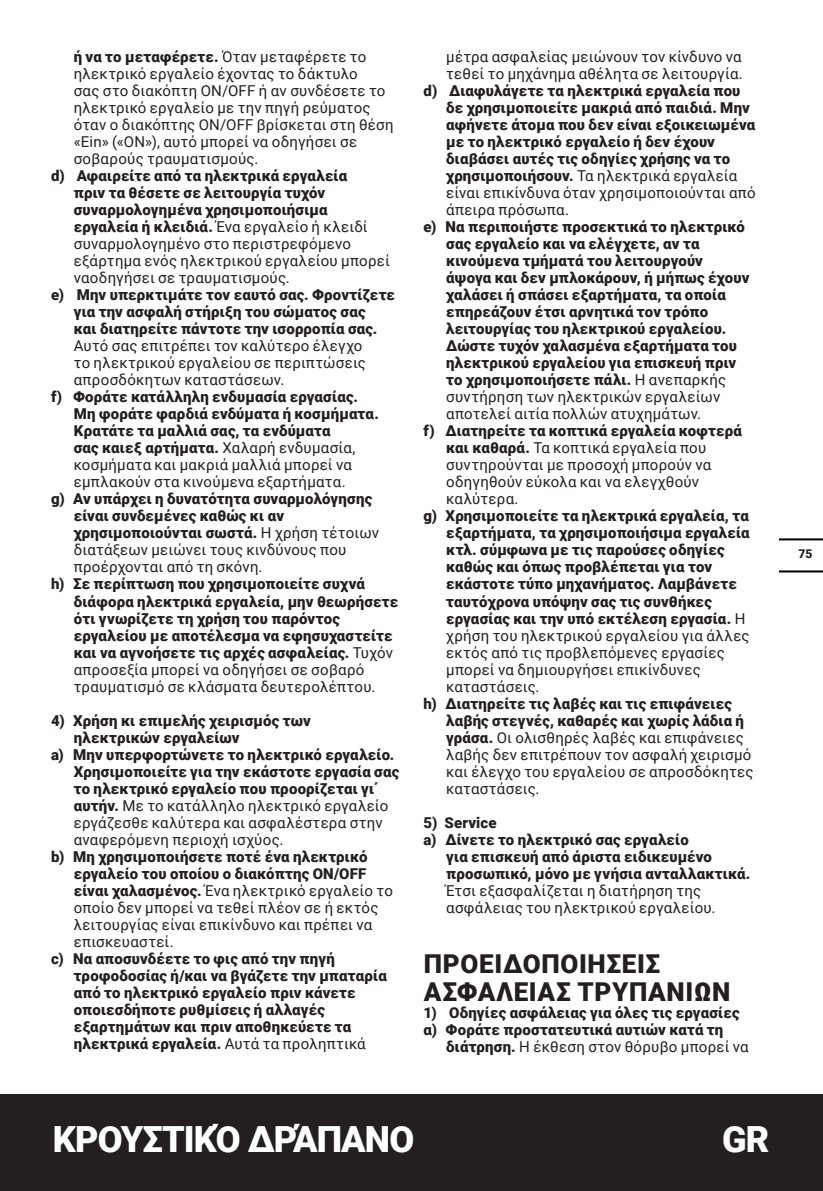
<style>
.page{position:relative;width:823px;height:1191px;background:#fff}
.page>*{position:absolute;margin:0;border:0;box-sizing:border-box;transform-origin:0 0}
.t1{font:900 36px "Roboto";letter-spacing:-.025em;color:#fff}
.t2{font:900 26px/28px "Roboto";letter-spacing:.025em;color:#231f20}
.t3{font:900 15px/17px "Roboto";letter-spacing:.01em;color:#231f20}
.t4{font:15px/17px "Roboto";letter-spacing:.015em;color:#231f20}
.t5{font:900 12px "Roboto";color:#231f20}
.s1{font-weight:900}
.s2{font-weight:400}
</style>
<div class="page">
<div style="left:0;top:1094px;width:822px;height:97px;background:#231f20"></div>
<hr style="left:779px;top:570px;width:43px;height:2px;background:#000">
<hr style="left:779px;top:538px;width:43px;height:2px;background:#000">
<p class="t4" style="left:74px;top:48px;width:321px"><span class="s1">ή να το μεταφέρετε.</span> Όταν μεταφέρετε το ηλεκτρικό εργαλείο έχοντας το δάκτυλο<br>σας στο διακόπτη ON/OFF ή αν συνδέσετε το ηλεκτρικό εργαλείο με την πηγή ρεύματος όταν ο διακόπτης ON/OFF βρίσκεται στη θέση «Ein» («ΟΝ»), αυτό μπορεί να οδηγήσει σε σοβαρούς τραυματισμούς.</p>
<p class="t4" style="left:74px;top:167px;width:317px;text-indent:-23px"><span class="s1">d) Αφαιρείτε από τα ηλεκτρικά εργαλεία<br>πριν τα θέσετε σε λειτουργία τυχόν συναρμολογημένα χρησιμοποιήσιμα εργαλεία ή κλειδιά.</span> Ένα εργαλείο ή κλειδί συναρμολογημένο στο περιστρεφόμενο εξάρτημα ενός ηλεκτρικού εργαλείου μπορεί ναοδηγήσει σε τραυματισμούς.</p>
<p class="t3" style="left:74px;top:286px;width:322px;text-indent:-23px">e) Μην υπερκτιμάτε τον εαυτό σας. Φροντίζετε για την ασφαλή στήριξη του σώματος σας<br>και διατηρείτε πάντοτε την ισορροπία σας.<br><span class="s2">Αυτό σας επιτρέπει τον καλύτερο έλεγχο<br>το ηλεκτρικού εργαλείου σε περιπτώσεις απροσδόκητων καταστάσεων.</span></p>
<p class="t3" style="left:74px;top:388px;width:306px;text-indent:-23px">f) Φοράτε κατάλληλη ενδυμασία εργασίας.<br>Μη φοράτε φαρδιά ενδύματα ή κοσμήματα.<br>Κρατάτε τα μαλλιά σας, τα ενδύματα<br>σας καιεξ αρτήματα. <span class="s2">Χαλαρή ενδυμασία, κοσμήματα και μακριά μαλλιά μπορεί να εμπλακούν στα κινούμενα εξαρτήματα.</span></p>
<p class="t3" style="left:74px;top:490px;width:307px;text-indent:-23px">g) Αν υπάρχει η δυνατότητα συναρμολόγησης είναι συνδεμένες καθώς κι αν χρησιμοποιούνται σωστά. <span class="s2">Η χρήση τέτοιων διατάξεων μειώνει τους κινδύνους που προέρχονται από τη σκόνη.</span></p>
<p class="t3" style="left:74px;top:575px;width:326px;text-indent:-23px">h) Σε περίπτωση που χρησιμοποιείτε συχνά διάφορα ηλεκτρικά εργαλεία, μην θεωρήσετε ότι γνωρίζετε τη χρήση του παρόντος εργαλείου με αποτέλεσμα να εφησυχαστείτε και να αγνοήσετε τις αρχές ασφαλείας. <span class="s2">Τυχόν απροσεξία μπορεί να οδηγήσει σε σοβαρό τραυματισμό σε κλάσματα δευτερολέπτου.</span></p>
<p class="t3" style="left:74px;top:711px;width:238px;text-indent:-23px">4) Χρήση κι επιμελής χειρισμός των ηλεκτρικών εργαλείων</p>
<p class="t3" style="left:74px;top:745px;width:327px;text-indent:-23px">a) Μην υπερφορτώνετε το ηλεκτρικό εργαλείο.<br>Χρησιμοποιείτε για την εκάστοτε εργασία σας το ηλεκτρικό εργαλείο που προορίζεται γι΄ αυτήν. <span class="s2">Με το κατάλληλο ηλεκτρικό εργαλείο εργάζεσθε καλύτερα και ασφαλέστερα στην αναφερόμενη περιοχή ισχύος.</span></p>
<p class="t4" style="left:74px;top:847px;width:320px;text-indent:-23px"><span class="s1">b) Μη χρησιμοποιήσετε ποτέ ένα ηλεκτρικό εργαλείο του οποίου ο διακόπτης ON/OFF είναι χαλασμένος.</span> Ένα ηλεκτρικό εργαλείο το οποίο δεν μπορεί να τεθεί πλέον σε ή εκτός λειτουργίας είναι επικίνδυνο και πρέπει να επισκευαστεί.</p>
<p class="t3" style="left:74px;top:949px;width:314px;text-indent:-23px">c) Να αποσυνδέετε το φις από την πηγή τροφοδοσίας ή/και να βγάζετε την μπαταρία από το ηλεκτρικό εργαλείο πριν κάνετε οποιεσδήποτε ρυθμίσεις ή αλλαγές εξαρτημάτων και πριν αποθηκεύετε τα ηλεκτρικά εργαλεία. <span class="s2">Αυτά τα προληπτικά</span></p>
<p class="t4" style="left:446px;top:48px;width:298px">μέτρα ασφαλείας μειώνουν τον κίνδυνο να τεθεί το μηχάνημα αθέλητα σε λειτουργία.</p>
<p class="t3" style="left:446px;top:82px;width:311px;text-indent:-23px">d) Διαφυλάγετε τα ηλεκτρικά εργαλεία που δε χρησιμοποιείτε μακριά από παιδιά. Μην αφήνετε άτομα που δεν είναι εξοικειωμένα με το ηλεκτρικό εργαλείο ή δεν έχουν διαβάσει αυτές τις οδηγίες χρήσης να το χρησιμοποιήσουν. <span class="s2">Τα ηλεκτρικά εργαλεία είναι επικίνδυνα όταν χρησιμοποιούνται από άπειρα πρόσωπα.</span></p>
<p class="t3" style="left:446px;top:218px;width:304px;text-indent:-23px">e) Να περιποιήστε προσεκτικά το ηλεκτρικό σας εργαλείο και να ελέγχετε, αν τα κινούμενα τμήματά του λειτουργούν άψογα και δεν μπλοκάρουν, ή μήπως έχουν χαλάσει ή σπάσει εξαρτήματα, τα οποία επηρεάζουν έτσι αρνητικά τον τρόπο λειτουργίας του ηλεκτρικού εργαλείου.<br>Δώστε τυχόν χαλασμένα εξαρτήματα του ηλεκτρικού εργαλείου για επισκευή πριν το χρησιμοποιήσετε πάλι. <span class="s2">Η ανεπαρκής συντήρηση των ηλεκτρικών εργαλείων αποτελεί αιτία πολλών ατυχημάτων.</span></p>
<p class="t4" style="left:446px;top:422px;width:297px;text-indent:-23px"><span class="s1">f) Διατηρείτε τα κοπτικά εργαλεία κοφτερά και καθαρά.</span> Τα κοπτικά εργαλεία που συντηρούνται με προσοχή μπορούν να οδηγηθούν εύκολα και να ελεγχθούν καλύτερα.</p>
<p class="t3" style="left:446px;top:507px;width:305px;text-indent:-23px">g) Χρησιμοποιείτε τα ηλεκτρικά εργαλεία, τα εξαρτήματα, τα χρησιμοποιήσιμα εργαλεία κτλ. σύμφωνα με τις παρούσες οδηγίες καθώς και όπως προβλέπεται για τον εκάστοτε τύπο μηχανήματος. Λαμβάνετε ταυτόχρονα υπόψην σας τις συνθήκες εργασίας και την υπό εκτέλεση εργασία. <span class="s2">Η χρήση του ηλεκτρικού εργαλείου για άλλες εκτός από τις προβλεπόμενες εργασίες μπορεί να δημιουργήσει επικίνδυνες καταστάσεις.</span></p>
<p class="t4" style="left:446px;top:694px;width:308px;text-indent:-23px"><span class="s1">h) Διατηρείτε τις λαβές και τις επιφάνειες λαβής στεγνές, καθαρές και χωρίς λάδια ή γράσα.</span> Οι ολισθηρές λαβές και επιφάνειες λαβής δεν επιτρέπουν τον ασφαλή χειρισμό και έλεγχο του εργαλείου σε απροσδόκητες καταστάσεις.</p>
<p class="t3" style="left:423px;top:813px;width:74px">5) Service</p>
<p class="t3" style="left:446px;top:830px;width:305px;text-indent:-23px">a) Δίνετε το ηλεκτρικό σας εργαλείο<br>για επισκευή από άριστα ειδικευμένο προσωπικό, μόνο με γνήσια ανταλλακτικά.<br><span class="s2">Έτσι εξασφαλίζεται η διατήρηση της ασφάλειας του ηλεκτρικού εργαλείου.</span></p>
<p class="t2" style="left:423px;top:948px;width:308px">ΠΡΟΕΙΔΟΠΟΙΉΣΕΙΣ<br>ΑΣΦΆΛΕΙΑΣ ΤΡΥΠΑΝΙΏΝ</p>
<p class="t3" style="left:423px;top:1003px;width:317px">1) Οδηγίες ασφάλειας για όλες τις εργασίες</p>
<p class="t3" style="left:446px;top:1020px;width:304px;text-indent:-23px">α) Φοράτε προστατευτικά αυτιών κατά τη διάτρηση. <span class="s2">Η έκθεση στον θόρυβο μπορεί να</span></p>
<h1 class="t1" style="left:53px;top:1113px;width:362px">ΚΡΟΥΣΤΙΚΌ ΔΡΆΠΑΝΟ</h1>
<h1 class="t1" style="left:721px;top:1113px;width:49px">GR</h1>
<p class="t5" style="left:798px;top:545px;width:15px">75</p>
</div>
